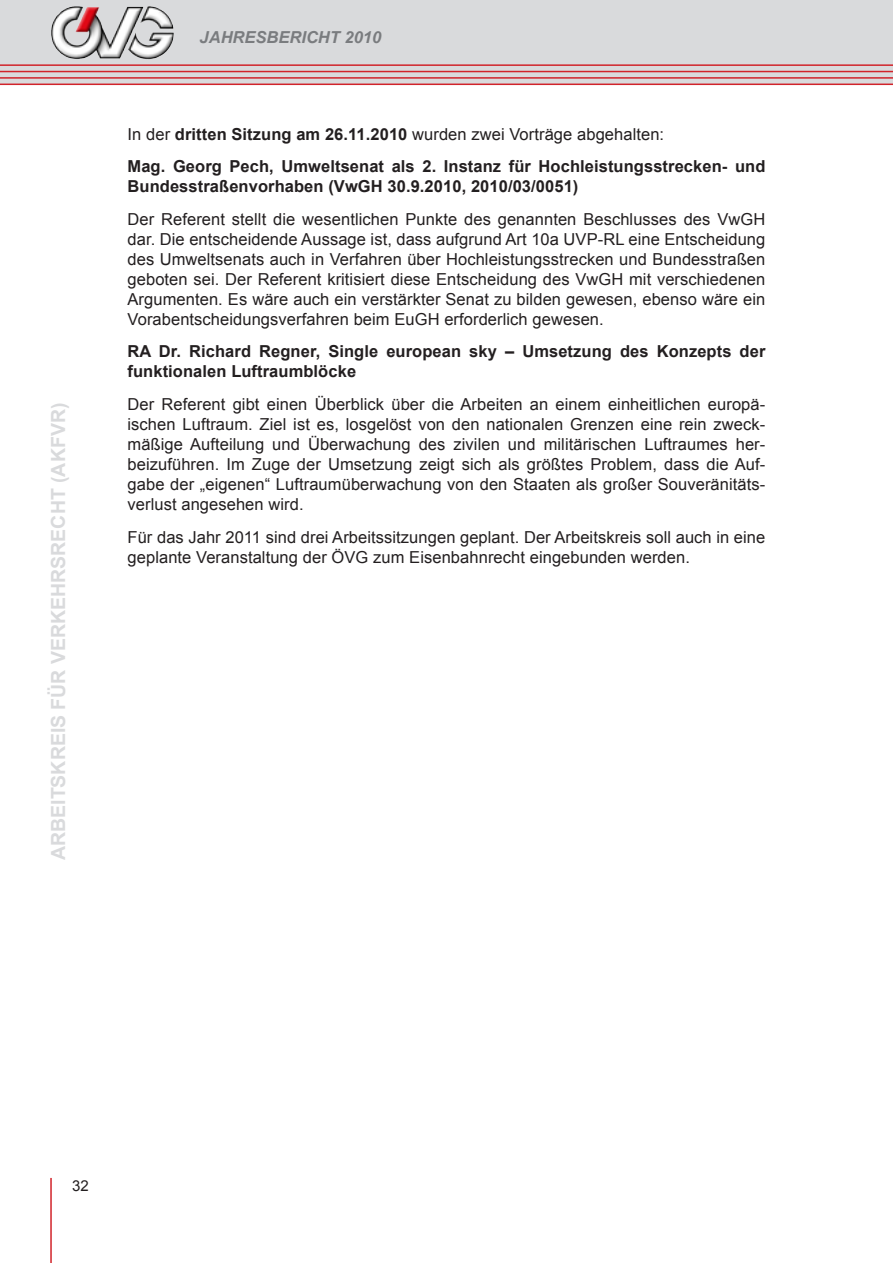
<style>
.page{position:relative;width:893px;height:1263px;background:#fff}
.page>*{position:absolute;margin:0;border:0;box-sizing:border-box;transform-origin:0 0}
.t1{font:700 19.5px "Arial";color:#d9dadc}
.t2{font:16.5px/20px "Arial";letter-spacing:.005em;color:#231f20;text-align:justify}
.t3{font:700 16.5px/32.7px "Arial";letter-spacing:.005em;color:#231f20}
.t4{font:italic 700 16.5px "Arial";color:#7a7c7f}
.t5{font:15px "Arial";color:#231f20}
.s1{font-weight:400}
</style>
<div class="page">
<svg style="left:0;top:0;width:892px;height:84px;background:#d7d5d7"></svg>
<img style="left:65px;top:6px;width:24px;height:39px">
<hr style="left:50px;top:1178px;width:2px;height:85px;background:#d1232a">
<hr style="left:0;top:77px;width:893px;height:2px;background:#d1232a">
<hr style="left:0;top:84px;width:893px;height:1px;background:#d1232a">
<hr style="left:0;top:71px;width:893px;height:1px;background:#d1232a">
<hr style="left:0;top:64px;width:893px;height:2px;background:#d1232a">
<svg style="left:892px;top:0;width:1px;height:84px"></svg>
<p class="t1" style="left:46px;top:860px;width:459px;rotate:-90deg">Arbeitskreis f ür Verkehrsrecht (AKfVR)</p>
<p class="t4" style="left:200px;top:26px;width:183px">JAHRESBERICHT 2010</p>
<p class="t3" style="left:128px;top:118px;width:639px"><span class="s1">In der</span> dritten Sitzung am 26.11.2010 <span class="s1">wurden zwei Vorträge abgehalten:<br></span>Mag. Georg Pech, Umweltsenat als 2. Instanz für Hochleistungsstrecken- und</p>
<p class="t3" style="left:128px;top:171px;width:452px">Bundesstraßenvorhaben (VwGH 30.9.2010, 2010/03/0051)</p>
<p class="t2" style="left:128px;top:209px;width:639px">Der Referent stellt die wesentlichen Punkte des genannten Beschlusses des VwGH dar. Die entscheidende Aussage ist, dass aufgrund Art 1 0a UVP-RL eine Entscheidung des Umweltsenats auch in Verfahren über Hochleistungsstrecken und Bundesstraßen geboten sei. Der Referent kritisiert diese Entscheidung des VwGH mit verschiedenen Argumenten. Es wäre auch ein verstärkter Senat zu bilden gewesen, ebenso wäre ein Vorabentscheidungsverfahren beim EuGH erforderlich gewesen.</p>
<p class="t3" style="left:128px;top:342px;width:639px;line-height:20px">RA Dr. Richard Regner, Single european sky – Umsetzung des Konzepts der funktionalen Luftraumblöcke</p>
<p class="t2" style="left:128px;top:394px;width:639px">Der Referent gibt einen Überblick über die Arbeiten an einem einheitlichen europä&shy;ischen Luftraum. Ziel ist es, losgelöst von den nationalen Grenzen eine rein zweck&shy;mäßige Aufteilung und Überwachung des zivilen und militärischen Luftraumes her&shy;beizuführen. Im Zuge der Umsetzung zeigt sich als größtes Problem, dass die Auf&shy;gabe der „eigenen“ Luftraumüberwachung von den Staaten als großer Souveränitäts&shy;verlust angesehen wird.</p>
<p class="t2" style="left:128px;top:527px;width:639px">Für das Jahr 2011 sind drei Arbeitssitzungen geplant. Der Arbeitskreis soll auch in eine geplante Veranstaltung der ÖVG zum Eisenbahnrecht eingebunden werden.</p>
<p class="t5" style="left:72px;top:1176px;width:18px">32</p>
</div>
